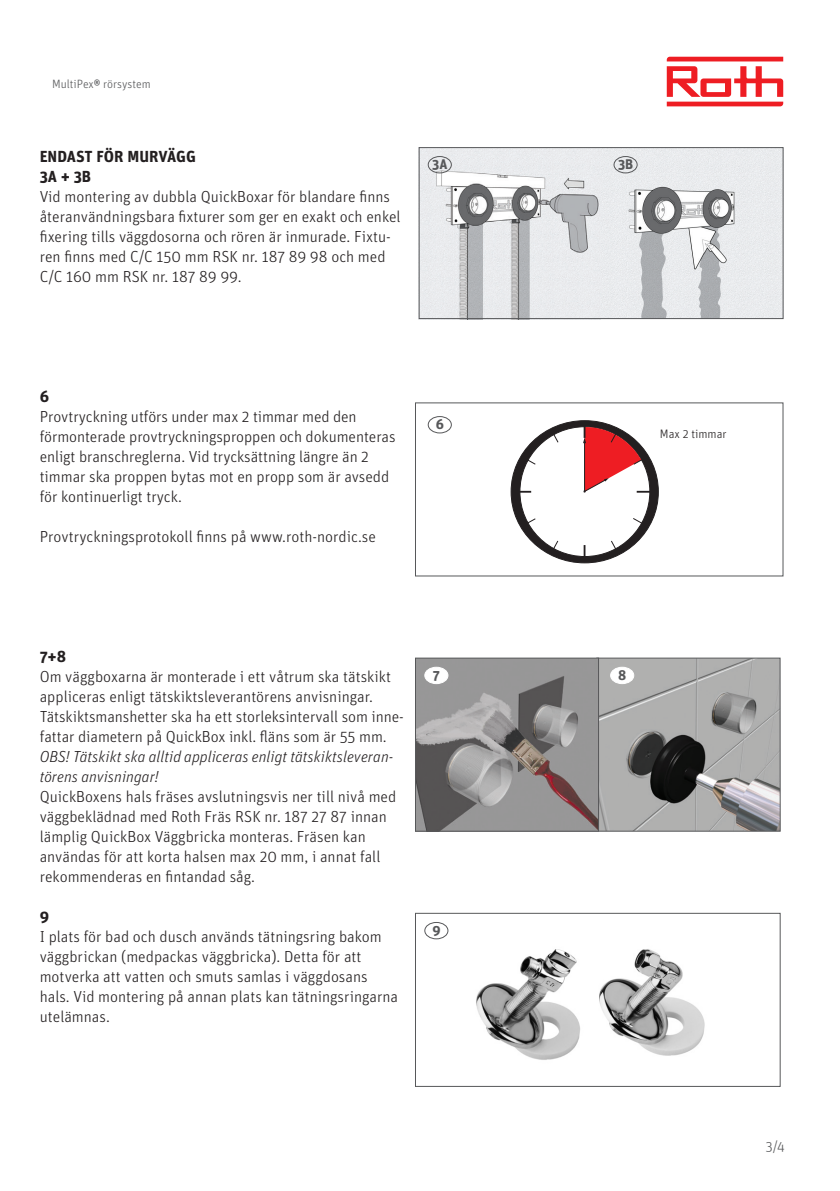
<style>
.page{position:relative;width:840px;height:1191px;background:#fff}
.page>*{position:absolute;margin:0;border:0;box-sizing:border-box;transform-origin:0 0}
.Styckeformat__1{font:300 16px/20px "Unit OT";color:#231f20}
.Styckeformat__1-2{font:italic 300 16px/20px "Unit OT";color:#231f20}
.Styckeformat__1-3{font:700 16px "Unit OT";color:#231f20}
.t1{font:700 14px "Unit OT";color:#57585a}
.t2{font:300 14px "Unit OT";color:#57585a}
.t3{font:300 12.2px "Unit OT";color:#231f20}
.t4{font:300 12px "Unit OT";color:#57585a}
.s1{font-weight:400}
</style>
<div class="page">
<img style="left:418px;top:147px;width:362px;height:172px">
<svg style="left:666px;top:57px;width:116px;height:49px"></svg>
<div style="left:419px;top:147px;width:363px;height:172px;border:1px solid #57585a"></div>
<img style="left:598px;top:660px;width:180px;height:169px">
<div style="left:596px;top:658px;width:184px;height:173px;border:1px solid #57585a"></div>
<img style="left:417px;top:660px;width:179px;height:169px">
<div style="left:415px;top:658px;width:183px;height:173px;border:1px solid #57585a"></div>
<img style="left:476px;top:949px;width:104px;height:111px">
<div style="left:415px;top:913px;width:365px;height:173px;border:1px solid #57585a"></div>
<div style="left:511px;top:421px;width:147px;height:142px;background:#231f20;border-radius:50%"></div>
<div style="left:519px;top:427px;width:130px;height:129px;background:#fff;border-radius:50%"></div>
<svg style="left:519px;top:491px;width:12px;height:2px"></svg>
<svg style="left:583px;top:545px;width:2px;height:11px"></svg>
<svg style="left:582px;top:422px;width:69px;height:71px"></svg>
<svg style="left:551px;top:432px;width:7px;height:11px"></svg>
<svg style="left:633px;top:518px;width:10px;height:7px"></svg>
<svg style="left:552px;top:540px;width:6px;height:10px"></svg>
<svg style="left:525px;top:518px;width:11px;height:7px"></svg>
<svg style="left:611px;top:540px;width:5px;height:10px"></svg>
<svg style="left:526px;top:459px;width:10px;height:6px"></svg>
<div style="left:427px;top:156px;width:24px;height:17px;border:1px solid #57585a;border-radius:50%"></div>
<div style="left:427px;top:416px;width:24px;height:17px;border:1px solid #57585a;border-radius:50%"></div>
<div style="left:424px;top:667px;width:23px;height:16px;background:#fff;border-radius:50%"></div>
<div style="left:424px;top:667px;width:24px;height:17px;border:1px solid #fff;border-radius:50%"></div>
<div style="left:610px;top:667px;width:23px;height:16px;background:#fff;border-radius:50%"></div>
<div style="left:610px;top:667px;width:23px;height:17px;border:1px solid #fff;border-radius:50%"></div>
<div style="left:613px;top:156px;width:24px;height:17px;border:1px solid #57585a;border-radius:50%"></div>
<img style="left:599px;top:949px;width:106px;height:107px">
<div style="left:424px;top:922px;width:24px;height:17px;border:1px solid #57585a;border-radius:50%"></div>
<p class="t4" style="left:52px;top:77px;width:100px">MultiPex<span class="s1">®</span> rörsystem</p>
<p class="Styckeformat__1-3" style="left:40px;top:146px;width:158px">ENDAST FÖR MURVÄGG</p>
<p class="Styckeformat__1-3" style="left:40px;top:166px;width:53px">3A + 3B</p>
<p class="Styckeformat__1" style="left:40px;top:187px;width:362px">Vid montering av dubbla QuickBoxar för blandare finns återanvändningsbara fixturer som ger en exakt och enkel fixering tills väggdosorna och rören är inmurade. Fixtu&shy;ren finns med C/C 150 mm RSK nr. 187 89 98 och med C/C 160 mm RSK nr. 187 89 99.</p>
<p class="t1" style="left:432px;top:155px;width:17px">3A</p>
<p class="t1" style="left:617px;top:155px;width:17px">3B</p>
<p class="Styckeformat__1-3" style="left:40px;top:386px;width:11px">6</p>
<p class="Styckeformat__1" style="left:40px;top:407px;width:357px">Provtryckning utförs under max 2 timmar med den förmonterade provtryckningsproppen och dokumenteras enligt branschreglerna. Vid trycksättning längre än 2</p>
<p class="Styckeformat__1" style="left:40px;top:467px;width:351px">timmar ska proppen bytas mot en propp som är avsedd för kontinuerligt tryck.</p>
<p class="Styckeformat__1" style="left:40px;top:527px;width:337px">Provtryckningsprotokoll finns på www.roth-nordic.se</p>
<p class="t1" style="left:435px;top:415px;width:10px">6</p>
<p class="t3" style="left:659px;top:426px;width:68px">Max 2 timmar</p>
<p class="Styckeformat__1-3" style="left:40px;top:646px;width:28px">7+8</p>
<p class="Styckeformat__1" style="left:40px;top:667px;width:365px">Om väggboxarna är monterade i ett våtrum ska tätskikt appliceras enligt tätskiktsleverantörens anvisningar.<br>Tätskiktsmanshetter ska ha ett storleksintervall som inne&shy;fattar diametern på QuickBox inkl. fläns som är 55 mm.</p>
<p class="Styckeformat__1-2" style="left:40px;top:747px;width:355px">OBS! Tätskikt ska alltid appliceras enligt tätskiktsleveran&shy;törens anvisningar!</p>
<p class="Styckeformat__1" style="left:40px;top:787px;width:358px">QuickBoxens hals fräses avslutningsvis ner till nivå med väggbeklädnad med Roth Fräs RSK nr. 187 27 87 innan lämplig QuickBox Väggbricka monteras. Fräsen kan användas för att korta halsen max 20 mm, i annat fall rekommenderas en fintandad såg.</p>
<p class="Styckeformat__1-3" style="left:40px;top:906px;width:11px">9</p>
<p class="Styckeformat__1" style="left:40px;top:927px;width:360px">I plats för bad och dusch används tätningsring bakom väggbrickan (medpackas väggbricka). Detta för att motverka att vatten och smuts samlas i väggdosans hals. Vid montering på annan plats kan tätningsringarna utelämnas.</p>
<p class="t1" style="left:432px;top:665px;width:9px">7</p>
<p class="t1" style="left:617px;top:665px;width:10px">8</p>
<p class="t1" style="left:432px;top:921px;width:10px">9</p>
<p class="t2" style="left:765px;top:1138px;width:20px">3/4</p>
</div>
